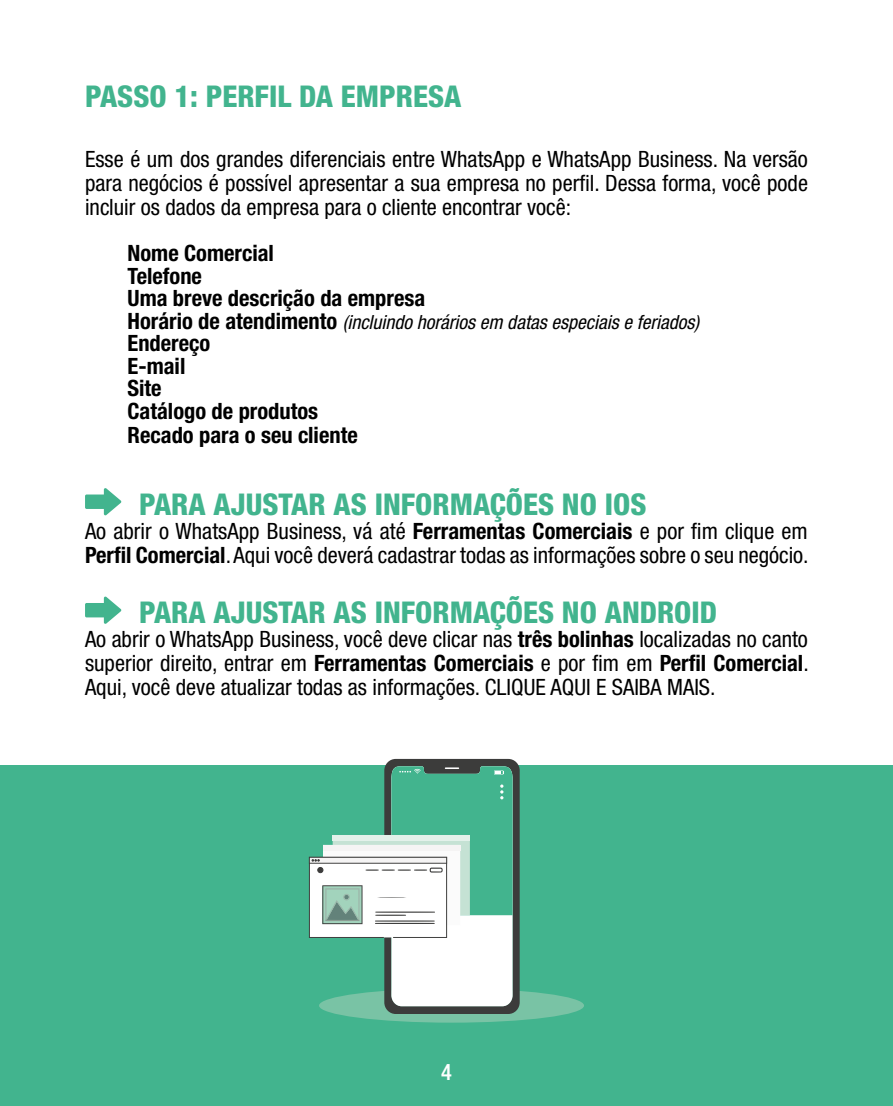
<style>
.page{position:relative;width:893px;height:1106px;background:#fff}
.page>*{position:absolute;margin:0;border:0;box-sizing:border-box;transform-origin:0 0}
.t1{font:800 condensed 30px "Helvetica Neue LT Std";color:#42b48e}
.t2{font:condensed 22.5px/24px "Helvetica Neue LT Std";color:#000;text-align:justify}
.t3{font:700 condensed 22.5px/23px "Helvetica Neue LT Std";color:#000}
.t4{font:500 condensed 22.5px "Helvetica Neue LT Std";color:#fff}
.t5{font:italic condensed 19.5px "Helvetica Neue LT Std";color:#000}
.s1{font-weight:700;font-style:normal;font-size:22.5px}
.s2{font-weight:700}
</style>
<div class="page">
<div style="left:0;top:765px;width:893px;height:340px;background:#42b48e"></div>
<svg style="left:85px;top:488px;width:36px;height:27px"></svg>
<svg style="left:85px;top:596px;width:36px;height:28px"></svg>
<div style="left:319px;top:988px;width:265px;height:34px;background:#79c3a5;border-radius:50%"></div>
<svg style="left:309px;top:759px;width:211px;height:255px"></svg>
<h1 class="t1" style="left:85px;top:77px;width:378px">PASSO 1: PERFIL DA EMPRESA</h1>
<p class="t2" style="left:85px;top:146px;width:724px">Esse é um dos grandes diferenciais entre WhatsApp e WhatsApp Business. Na versão para negócios é possível apresentar a sua empresa no perfil. Dessa forma, você pode incluir os dados da empresa para o cliente encontrar você:</p>
<p class="t3" style="left:128px;top:241px;width:299px;line-height:22.5px">Nome Comercial<br>Telefone<br>Uma breve descrição da empresa</p>
<p class="t5" style="left:128px;top:310px;width:573px"><span class="s1">Horário de atendimento</span> (incluindo horários em datas especiais e feriados)</p>
<p class="t3" style="left:128px;top:331px;width:232px">Endereço<br>E-mail<br>Site<br>Catálogo de produtos<br>Recado para o seu cliente</p>
<h1 class="t1" style="left:139px;top:485px;width:509px">PARA AJUSTAR AS INFORMAÇÕES NO IOS</h1>
<p class="t2" style="left:85px;top:518px;width:725px">Ao abrir o WhatsApp Business, vá até <span class="s2">Ferramentas Comerciais</span> e por fim clique em<br><span class="s2">Perfil Comercial</span>. Aqui você deverá cadastrar todas as informações sobre o seu negócio.</p>
<h1 class="t1" style="left:139px;top:593px;width:579px">PARA AJUSTAR AS INFORMAÇÕES NO ANDROID</h1>
<p class="t2" style="left:85px;top:626px;width:725px">Ao abrir o WhatsApp Business, você deve clicar nas <span class="s2">três bolinhas</span> localizadas no canto superior direito, entrar em <span class="s2">Ferramentas Comerciais</span> e por fim em <span class="s2">Perfil Comercial</span>.<br>Aqui, você deve atualizar todas as informações. CLIQUE AQUI E SAIBA MAIS.</p>
<p class="t4" style="left:441px;top:1058px;width:12px">4</p>
</div>
